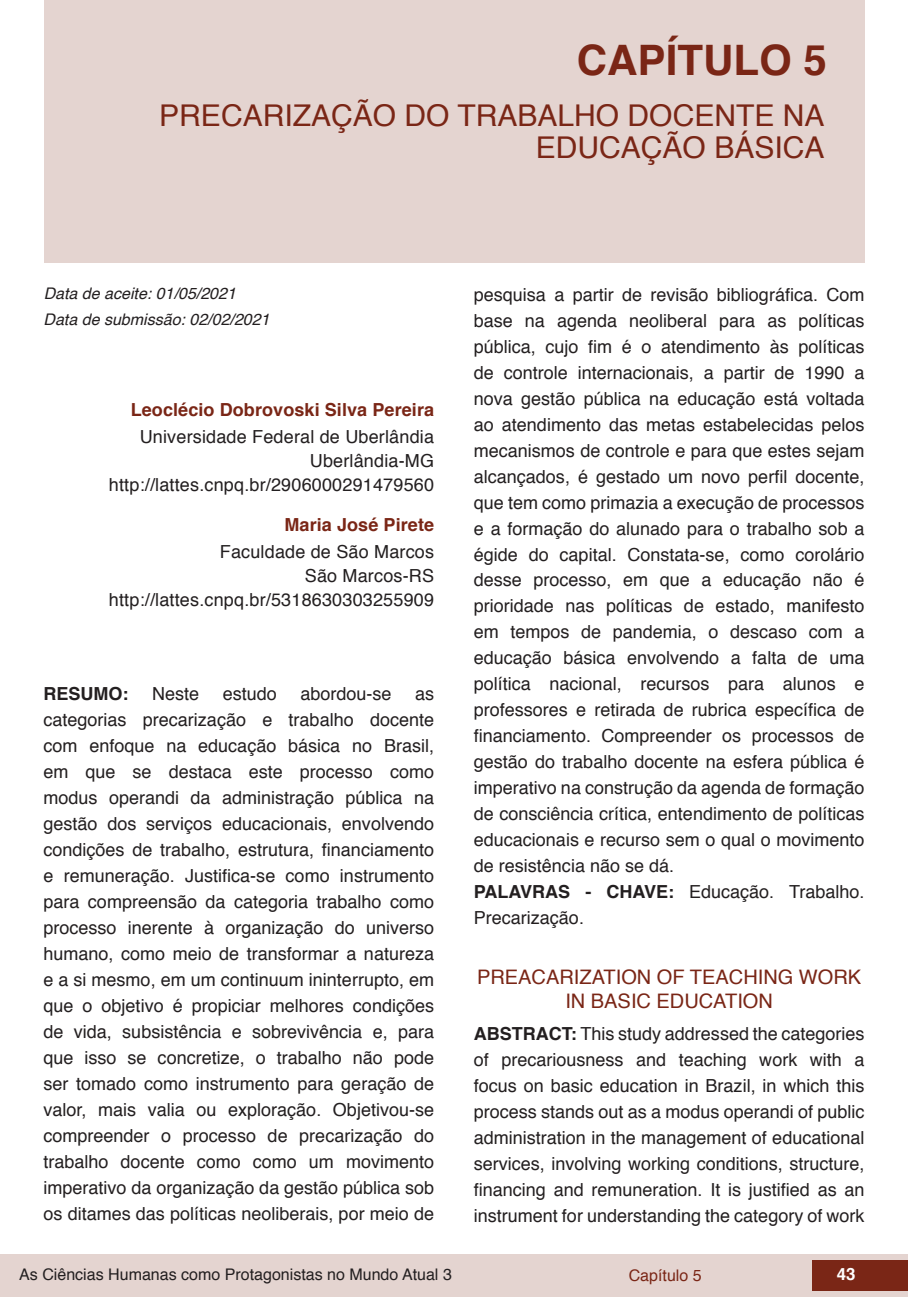
<style>
.page{position:relative;width:908px;height:1304px;background:#fff}
.page>*{position:absolute;margin:0;border:0;box-sizing:border-box;transform-origin:0 0}
.t1{font:700 42px "Helvetica";color:#7a2616}
.t2{font:30px/32px "Helvetica";color:#7a2616;text-align:right}
.t3{font:20px/24px "Helvetica";color:#7a2616;text-align:center}
.t4{font:18px/26px "Helvetica";color:#231f20;text-align:right}
.t5{font:700 18px "Helvetica";letter-spacing:.005em;color:#7a2616}
.t6{font:700 18px "Helvetica";color:#231f20}
.t7{font:700 16.8px "Helvetica";color:#fff}
.t8{font:italic 16px "Helvetica";color:#231f20}
.t9{font:16px "Helvetica";color:#231f20}
.t10{font:16px "Helvetica";color:#7a2616}
.s1{font-weight:700}
</style>
<div class="page">
<div style="left:0;top:1254px;width:906px;height:43px;background:#e4d4d0"></div>
<div style="left:812px;top:1261px;width:95px;height:30px;background:#7a2616"></div>
<div style="left:44px;top:0;width:819px;height:263px;background:#e4d4d0"></div>
<h1 class="t1" style="left:576px;top:26px;width:251px">CAPÍTULO 5</h1>
<h2 class="t2" style="left:159px;top:101px;width:666px">PRECARIZAÇÃO DO TRABALHO DOCENTE NA<br>EDUCAÇÃO BÁSICA</h2>
<p class="t8" style="left:44px;top:280px;width:194px">Data de aceite: 01/05/2021</p>
<p class="t8" style="left:43px;top:307px;width:227px">Data de submissão: 02/02/2021</p>
<p class="t5" style="left:131px;top:395px;width:305px">Leoclécio Dobrovoski Silva Pereira</p>
<p class="t4" style="left:109px;top:426px;width:326px;line-height:24px">Universidade Federal de Uberlândia<br>Uberlândia-MG http://lattes.cnpq.br/2906000291479560</p>
<p class="t5" style="left:284px;top:510px;width:151px">Maria José Pirete</p>
<p class="t4" style="left:109px;top:540px;width:326px;line-height:24px">Faculdade de São Marcos<br>São Marcos-RS http://lattes.cnpq.br/5318630303255909</p>
<p class="t6" style="left:43px;top:679px;width:86px">RESUMO:</p>
<p class="t4" style="left:152px;top:681px;width:49px">Neste</p>
<p class="t4" style="left:223px;top:681px;width:56px">estudo</p>
<p class="t4" style="left:300px;top:681px;width:93px">abordou-se</p>
<p class="t4" style="left:43px;top:681px;width:392px;text-align:justify;text-indent:371px">as categorias precarização e trabalho docente com enfoque na educação básica no Brasil, em que se destaca este processo como modus operandi da administração pública na gestão dos serviços educacionais, envolvendo condições de trabalho, estrutura, financiamento e remuneração. Justifica-se como instrumento para compreensão da categoria trabalho como processo inerente à organização do universo humano, como meio de transformar a natureza e a si mesmo, em um continuum ininterrupto, em que o objetivo é propiciar melhores condições de vida, subsistência e sobrevivência e, para que isso se concretize, o trabalho não pode ser tomado como instrumento para geração de valor, mais valia ou exploração. Objetivou-se compreender o processo de precarização do trabalho docente como como um movimento imperativo da organização da gestão pública sob os ditames das políticas neoliberais, por meio de</p>
<p class="t4" style="left:473px;top:282px;width:392px;text-align:left">pesquisa a partir de revisão bibliográfica. Com base na agenda neoliberal para as políticas pública, cujo fim é o atendimento às políticas de controle internacionais, a partir de 1990 a nova gestão pública na educação está voltada ao atendimento das metas estabelecidas pelos mecanismos de controle e para que estes sejam alcançados, é gestado um novo perfil docente, que tem como primazia a execução de processos e a formação do alunado para o trabalho sob a égide do capital. Constata-se, como corolário desse processo, em que a educação não é prioridade nas políticas de estado, manifesto em tempos de pandemia, o descaso com a educação básica envolvendo a falta de uma política nacional, recursos para alunos e professores e retirada de rubrica específica de financiamento. Compreender os processos de gestão do trabalho docente na esfera pública é imperativo na construção da agenda de formação de consciência crítica, entendimento de políticas educacionais e recurso sem o qual o movimento de resistência não se dá.<br><span class="s1">PALAVRAS - CHAVE:</span> Educação. Trabalho.<br>Precarização.</p>
<p class="t3" style="left:477px;top:966px;width:385px">PREACARIZATION OF TEACHING WORK<br>IN BASIC EDUCATION</p>
<p class="t4" style="left:473px;top:1021px;width:392px;text-align:justify"><span class="s1">ABSTRACT:</span> This study addressed the categories of precariousness and teaching work with a focus on basic education in Brazil, in which this process stands out as a modus operandi of public administration in the management of educational services, involving working conditions, structure, financing and remuneration. It is justified as an instrument for understanding the category of work</p>
<p class="t9" style="left:19px;top:1262px;width:434px">As Ciências Humanas como Protagonistas no Mundo Atual 3</p>
<p class="t10" style="left:628px;top:1263px;width:74px">Capítulo 5</p>
<p class="t7" style="left:836px;top:1261px;width:20px">43</p>
</div>
